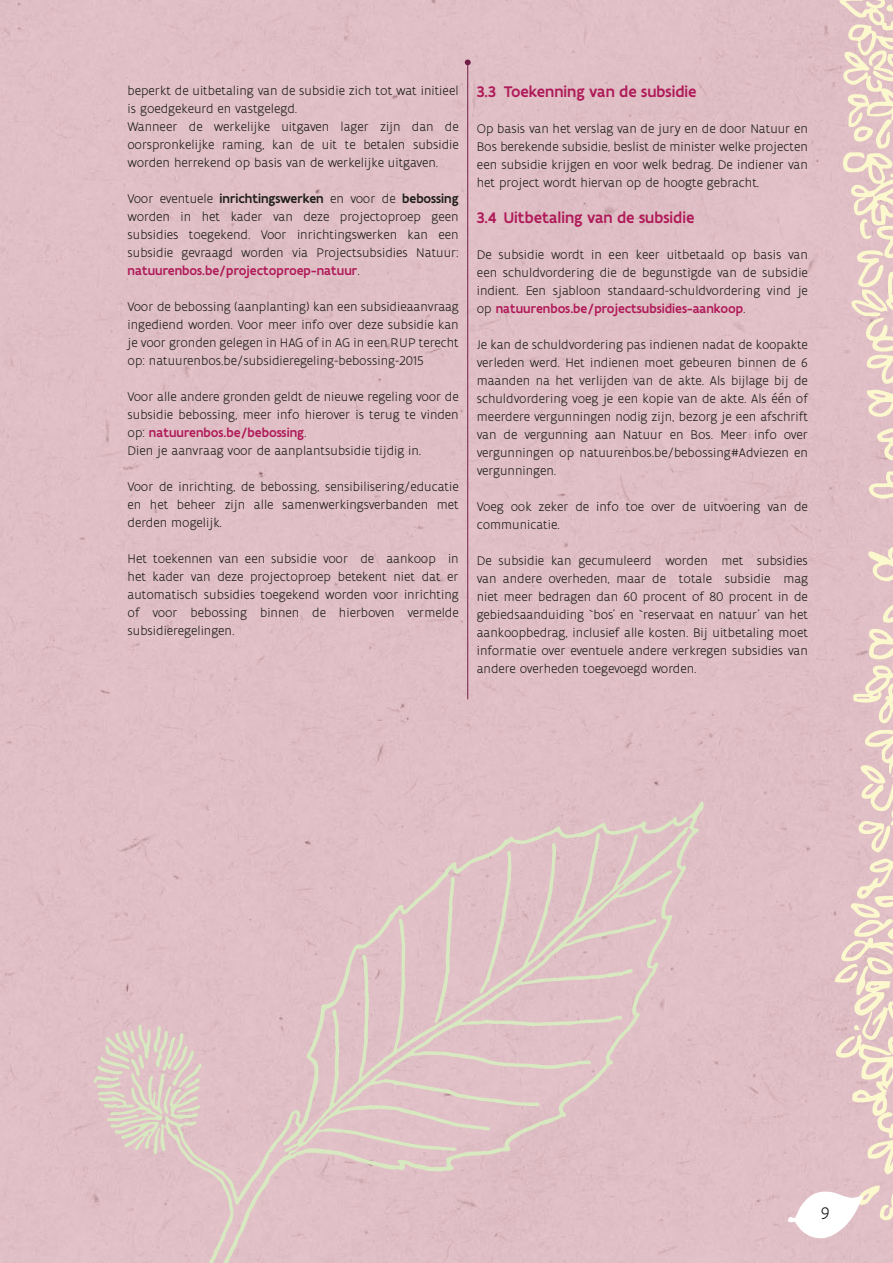
<style>
.page{position:relative;width:893px;height:1263px;background:#e0bfc6}
.page>*{position:absolute;margin:0;border:0;box-sizing:border-box;transform-origin:0 0}
.t1{font:300 18px "Flanders Art Sans";color:#1d1d1b}
.t2{font:500 16.5px "Flanders Art Sans";color:#af1a58}
.t3{font:300 13.5px/18px "Flanders Art Sans";color:#1d1d1b;text-align:justify}
.s1{font-weight:500}
.s2{font-weight:500;color:#af1a58}
</style>
<div class="page">
<svg style="left:868px;top:547px;width:25px;height:35px"></svg>
<svg style="left:838px;top:0;width:55px;height:499px"></svg>
<hr style="left:467px;top:62px;width:1px;height:637px;background:#701d46">
<svg style="left:465px;top:60px;width:6px;height:5px"></svg>
<svg style="left:788px;top:605px;width:105px;height:633px"></svg>
<svg style="left:92px;top:800px;width:675px;height:463px"></svg>
<svg style="left:414px;top:850px;width:115px;height:176px"></svg>
<svg style="left:92px;top:1023px;width:113px;height:131px"></svg>
<svg style="left:624px;top:878px;width:8px;height:6px"></svg>
<p class="t3" style="left:128px;top:82px;width:333px;text-align:left">beperkt de uitbetaling van de subsidie zich tot wat initieel is goedgekeurd en vastgelegd.<br>Wanneer de werkelijke uitgaven lager zijn dan de oorspronkelijke raming, kan de uit te betalen subsidie worden herrekend op basis van de werkelijke uitgaven.</p>
<p class="t3" style="left:128px;top:190px;width:333px">Voor eventuele <span class="s1">inrichtingswerken</span> en voor de <span class="s1">bebossing </span>worden in het kader van deze projectoproep geen subsidies toegekend. Voor inrichtingswerken kan een subsidie gevraagd worden via Projectsubsidies Natuur: <span class="s2">natuurenbos.be/projectoproep-natuur</span>.</p>
<p class="t3" style="left:128px;top:298px;width:333px">Voor de bebossing (aanplanting) kan een subsidieaanvraag ingediend worden. Voor meer info over deze subsidie kan je voor gronden gelegen in HAG of in AG in een RUP terecht op: natuurenbos.be/subsidieregeling-bebossing-2015</p>
<p class="t3" style="left:128px;top:388px;width:333px;text-align:left">Voor alle andere gronden geldt de nieuwe regeling voor de subsidie bebossing, meer info hierover is terug te vinden op: <span class="s2">natuurenbos.be/bebossing</span>.<br>Dien je aanvraag voor de aanplantsubsidie tijdig in.</p>
<p class="t3" style="left:128px;top:478px;width:333px">Voor de inrichting, de bebossing, sensibilisering/educatie en het beheer zijn alle samenwerkingsverbanden met derden mogelijk.</p>
<p class="t3" style="left:128px;top:550px;width:333px">Het toekennen van een subsidie voor de aankoop in het kader van deze projectoproep betekent niet dat er automatisch subsidies toegekend worden voor inrichting of voor bebossing binnen de hierboven vermelde subsidieregelingen.</p>
<p class="t2" style="left:477px;top:82px;width:221px">3.3 Toekenning van de subsidie</p>
<p class="t3" style="left:477px;top:120px;width:333px">Op basis van het verslag van de jury en de door Natuur en Bos berekende subsidie, beslist de minister welke projecten een subsidie krijgen en voor welk bedrag. De indiener van het project wordt hiervan op de hoogte gebracht.</p>
<p class="t2" style="left:477px;top:208px;width:219px">3.4 Uitbetaling van de subsidie</p>
<p class="t3" style="left:477px;top:246px;width:333px">De subsidie wordt in een keer uitbetaald op basis van een schuldvordering die de begunstigde van de subsidie indient. Een sjabloon standaard-schuldvordering vind je op <span class="s2">natuurenbos.be/projectsubsidies-aankoop</span>.</p>
<p class="t3" style="left:477px;top:336px;width:333px">Je kan de schuldvordering pas indienen nadat de koopakte verleden werd. Het indienen moet gebeuren binnen de 6 maanden na het verlijden van de akte. Als bijlage bij de schuldvordering voeg je een kopie van de akte. Als één of meerdere vergunningen nodig zijn, bezorg je een afschrift van de vergunning aan Natuur en Bos. Meer info over vergunningen op natuurenbos.be/bebossing#Adviezen en vergunningen.</p>
<p class="t3" style="left:477px;top:498px;width:333px">Voeg ook zeker de info toe over de uitvoering van de communicatie.</p>
<p class="t3" style="left:477px;top:552px;width:333px">De subsidie kan gecumuleerd worden met subsidies van andere overheden, maar de totale subsidie mag niet meer bedragen dan 60 procent of 80 procent in de gebiedsaanduiding `bos’ en `reservaat en natuur’ van het aankoopbedrag, inclusief alle kosten. Bij uitbetaling moet informatie over eventuele andere verkregen subsidies van andere overheden toegevoegd worden.</p>
<h1 class="t1" style="left:821px;top:1202px;width:10px">9</h1>
</div>
